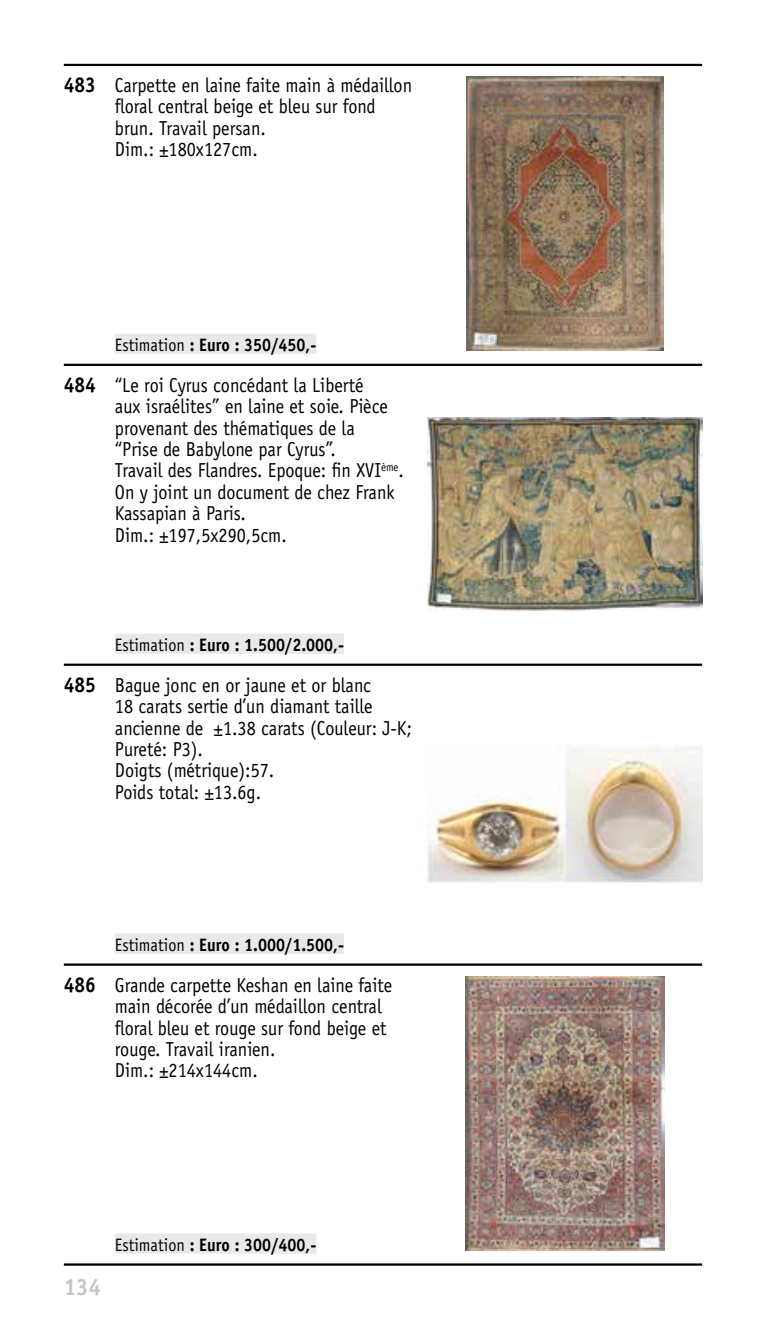
<style>
.page{position:relative;width:766px;height:1340px;background:#fff}
.page>*{position:absolute;margin:0;border:0;box-sizing:border-box;transform-origin:0 0}
.t1{font:700 23.62px "Officina Sans Std";color:#c5c7c7;scale:.94 1}
.t2{font:20.25px/21.4px "Officina Sans Std";color:#000;scale:.9 1}
.t3{font:700 18px "Officina Sans Std";color:#000;scale:.9 1}
.s1{font-weight:700;font-size:21.38px}
.s2{font-weight:400}
</style>
<div class="page">
<img style="left:466px;top:77px;width:197px;height:274px">
<div style="left:115px;top:334px;width:201px;height:20px;background:#e8e9e9"></div>
<img style="left:427px;top:417px;width:275px;height:193px">
<div style="left:115px;top:633px;width:229px;height:21px;background:#e8e9e9"></div>
<img style="left:427px;top:746px;width:275px;height:137px">
<div style="left:115px;top:933px;width:229px;height:20px;background:#e8e9e9"></div>
<img style="left:465px;top:976px;width:199px;height:274px">
<div style="left:115px;top:1233px;width:201px;height:20px;background:#e8e9e9"></div>
<hr style="left:64px;top:64px;width:638px;height:2px;background:#000">
<hr style="left:64px;top:364px;width:638px;height:2px;background:#000">
<hr style="left:64px;top:663px;width:638px;height:3px;background:#000">
<hr style="left:64px;top:963px;width:638px;height:2px;background:#000">
<hr style="left:64px;top:1263px;width:638px;height:2px;background:#000">
<p class="t2" style="left:115px;top:75px;width:332px;text-indent:-51px"><span class="s1">483</span> Carpette en laine faite main à médaillon floral central beige et bleu sur fond brun. Travail persan.<br>Dim.: ±180x127cm.</p>
<p class="t3" style="left:115px;top:333px;width:225px"><span class="s2">Estimation</span> : Euro : 350/450,-</p>
<p class="t2" style="left:115px;top:374px;width:322px;text-indent:-51px"><span class="s1">484</span> “Le roi Cyrus concédant la Liberté<br>aux israélites” en laine et soie. Pièce provenant des thématiques de la<br>“Prise de Babylone par Cyrus”.<br>Travail des Flandres. Epoque: fin XVI<sup>ème</sup>.<br>On y joint un document de chez Frank<br>Kassapian à Paris.<br>Dim.: ±197,5x290,5cm.</p>
<p class="t3" style="left:115px;top:633px;width:256px"><span class="s2">Estimation</span> : Euro : 1.500/2.000,-</p>
<p class="t2" style="left:115px;top:674px;width:331px;text-indent:-51px"><span class="s1">485</span> Bague jonc en or jaune et or blanc<br>18 carats sertie d’un diamant taille ancienne de ±1.38 carats (Couleur: J-K;<br>Pureté: P3).<br>Doigts (métrique):57.<br>Poids total: ±13.6g.</p>
<p class="t3" style="left:115px;top:933px;width:256px"><span class="s2">Estimation</span> : Euro : 1.000/1.500,-</p>
<p class="t2" style="left:115px;top:974px;width:310px;text-indent:-51px"><span class="s1">486</span> Grande carpette Keshan en laine faite main décorée d’un médaillon central floral bleu et rouge sur fond beige et rouge. Travail iranien.<br>Dim.: ±214x144cm.</p>
<p class="t1" style="left:64px;top:1272px;width:41px">134</p>
<p class="t3" style="left:115px;top:1233px;width:225px"><span class="s2">Estimation</span> : Euro : 300/400,-</p>
</div>
